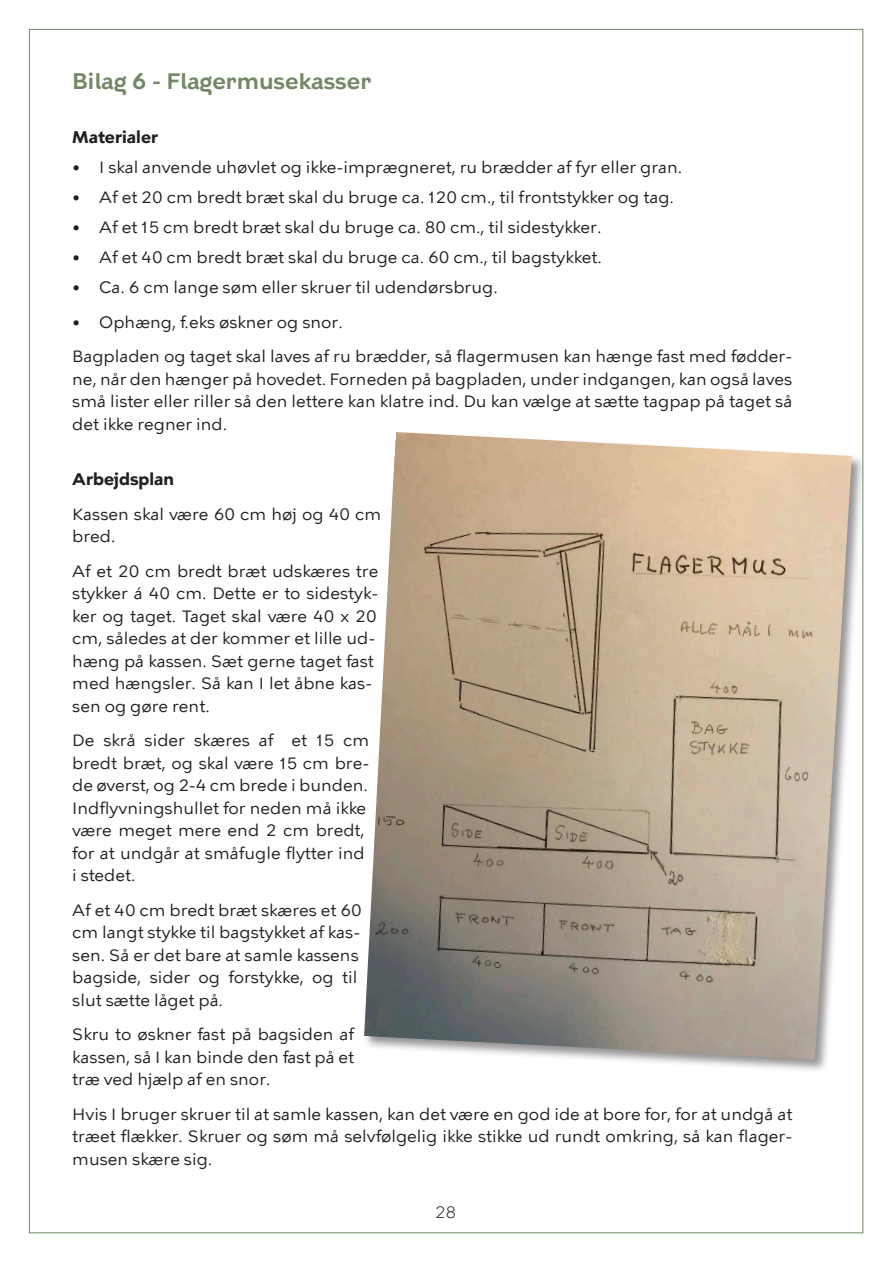
<style>
.page{position:relative;width:893px;height:1263px;background:#fff}
.page>*{position:absolute;margin:0;border:0;box-sizing:border-box;transform-origin:0 0}
.t1{font:600 22.5px "KBH";color:#728867}
.t2{font:16.5px/22.5px "KBH Tekst 2";color:#231f20;text-align:justify}
.t3{font:16.5px/22.5px "KBH Tekst";color:#231f20}
.t4{font:700 16.5px "KBH Tekst";color:#231f20}
.t5{font:300 16.5px "KBH";color:#231f20}
.s1{font-family:"Calibri"}
.s2{font-family:"KBH Tekst"}
.s3{font-family:"KBH Tekst 2"}
</style>
<div class="page">
<div style="left:362px;top:430px;width:504px;height:643px;background:#231f20;opacity:.49"></div>
<img style="left:364px;top:432px;width:488px;height:628px">
<h2 class="t1" style="left:72px;top:67px;width:300px">Bilag 6 - Flagermusekasser</h2>
<h3 class="t4" style="left:72px;top:127px;width:87px">Materialer</h3>
<p class="t2" style="left:72px;top:156px;width:611px"><span class="s1">•</span> I skal anvende uhøvlet og ikke-imprægneret, ru brædder af fyr eller gran.</p>
<p class="t2" style="left:72px;top:186px;width:603px"><span class="s1">•</span> Af et 20 cm bredt bræt skal du bruge ca. 120 cm., til frontstykker og tag.</p>
<p class="t2" style="left:72px;top:216px;width:531px"><span class="s1">•</span> Af et 15 cm bredt bræt skal du bruge ca. 80 cm., til sidestykker.</p>
<p class="t2" style="left:72px;top:246px;width:531px"><span class="s1">•</span> Af et 40 cm bredt bræt skal du bruge ca. 60 cm., til bagstykket.</p>
<p class="t3" style="left:72px;top:276px;width:427px"><span class="s1">•</span> Ca. 6 cm lange søm eller skruer til udendørsbrug.</p>
<p class="t2" style="left:72px;top:310px;width:272px"><span class="s1">•</span> Ophæng, f.eks øskner og snor.</p>
<p class="t2" style="left:72px;top:345px;width:722px">Bagpladen og taget skal laves af ru brædder, så flagermusen kan hænge fast med fødder&shy;ne, når den hænger på hovedet. Forneden på bagpladen, under indgangen, kan også laves små lister eller riller så den lettere kan klatre ind. Du kan vælge at sætte tagpap på taget så <span class="s2">det ikke regner ind.</span></p>
<h3 class="t4" style="left:72px;top:469px;width:103px">Arbejdsplan</h3>
<p class="t2" style="left:72px;top:502px;width:311px">Kassen skal være 60 cm høj og 40 cm <span class="s2">bred.</span></p>
<p class="t3" style="left:72px;top:560px;width:308px">Af et 20 cm bredt bræt udskæres tre <span class="s3">stykker á 40 cm. Dette er to sidestyk&shy;ker og taget. Taget skal være 40 x 20 cm, således at der kommer et lille ud&shy;</span>hæng på kassen. Sæt gerne taget fast med hængsler. Så kan I let åbne kas&shy;sen og gøre rent.</p>
<p class="t2" style="left:72px;top:729px;width:299px;text-align:left">De skrå sider skæres af et 15 cm bredt bræt, og skal være 15 cm bre&shy;de øverst, og 2-4 cm brede i bunden.<br>Indflyvningshullet for neden må ikke være meget mere end 2 cm bredt, for at undgår at småfugle flytter ind <span class="s2">i stedet.</span></p>
<p class="t3" style="left:72px;top:899px;width:291px"><span class="s3">Af et 40 cm bredt bræt skæres et 60 </span>cm langt stykke til bagstykket af kas&shy;sen. Så er det bare at samle kassens <span class="s3">bagside, sider og forstykke, og til </span>slut sætte låget på.</p>
<p class="t3" style="left:72px;top:1023px;width:284px;text-align:justify">Skru to øskner fast på bagsiden af <span class="s3">kassen, så I kan binde den fast på et </span>træ ved hjælp af en snor.</p>
<p class="t2" style="left:72px;top:1103px;width:722px">Hvis I bruger skruer til at samle kassen, kan det være en god ide at bore for, for at undgå at træet flækker. Skruer og søm må selvfølgelig ikke stikke ud rundt omkring, så kan flager&shy;<span class="s2">musen skære sig.</span></p>
<p class="t5" style="left:435px;top:1202px;width:22px">28</p>
</div>
